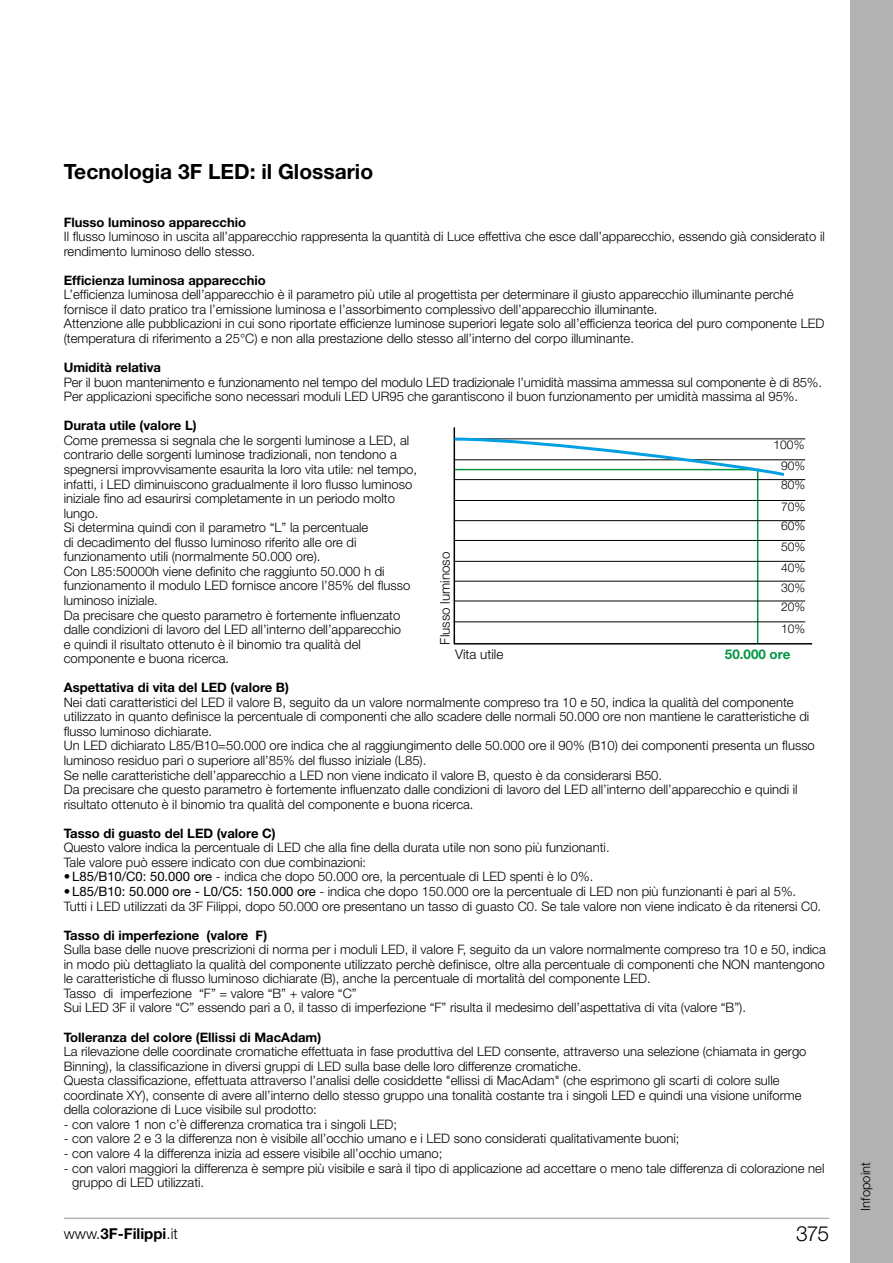
<style>
.page{position:relative;width:893px;height:1263px;background:#fff}
.page>*{position:absolute;margin:0;border:0;box-sizing:border-box;transform-origin:0 0}
.t1{font:700 21px "Helvetica Neue LT Std";color:#000}
.t2{font:300 21px "Helvetica Neue LT Std";color:#000}
.t3{font:700 15px "Helvetica Neue LT Std";color:#000}
.t4{font:300 13.35px "Helvetica Neue LT Std";color:#000}
.t5{font:700 13.35px "Helvetica Neue LT Std";color:#009641}
.t6{font:300 13.05px/14.5px "Helvetica Neue LT Std";color:#000}
.t7{font:700 13.05px "Helvetica Neue LT Std";color:#000}
.t8{font:300 12px "Helvetica Neue LT Std";color:#000}
.s1{font-weight:400}
.s2{font-weight:300}
</style>
<div class="page">
<hr style="left:64px;top:1217px;width:765px;height:2px;background:#b3b2b2">
<div style="left:850px;top:0;width:43px;height:1263px;background:#b3b2b2"></div>
<hr style="left:757px;top:469px;width:1px;height:175px;background:#009641">
<hr style="left:454px;top:427px;width:1px;height:217px;background:#000">
<hr style="left:454px;top:643px;width:358px;height:1px;background:#000">
<hr style="left:454px;top:622px;width:351px;height:1px;background:#000">
<hr style="left:454px;top:561px;width:351px;height:1px;background:#000">
<hr style="left:454px;top:500px;width:351px;height:1px;background:#000">
<hr style="left:454px;top:601px;width:351px;height:1px;background:#000">
<hr style="left:454px;top:540px;width:351px;height:1px;background:#000">
<hr style="left:454px;top:479px;width:351px;height:1px;background:#000">
<hr style="left:454px;top:581px;width:351px;height:1px;background:#000">
<hr style="left:454px;top:520px;width:351px;height:1px;background:#000">
<hr style="left:454px;top:459px;width:351px;height:1px;background:#000">
<hr style="left:454px;top:439px;width:351px;height:1px;background:#000">
<svg style="left:453px;top:436px;width:334px;height:42px"></svg>
<h1 class="t1" style="left:64px;top:159px;width:311px">Tecnologia 3F LED: il Glossario</h1>
<p class="t7" style="left:64px;top:214px;width:184px">Flusso luminoso apparecchio</p>
<p class="t6" style="left:64px;top:229px;width:762px">Il flusso luminoso in uscita all’apparecchio rappresenta la quantità di Luce effettiva che esce dall’apparecchio, essendo già considerato il rendimento luminoso dello stesso.</p>
<p class="t7" style="left:64px;top:272px;width:203px">Efficienza luminosa apparecchio</p>
<p class="t6" style="left:64px;top:287px;width:762px">L’efficienza luminosa dell’apparecchio è il parametro più utile al progettista per determinare il giusto apparecchio illuminante perché fornisce il dato pratico tra l’emissione luminosa e l’assorbimento complessivo dell’apparecchio illuminante.<br>Attenzione alle pubblicazioni in cui sono riportate efficienze luminose superiori legate solo all’efficienza teorica del puro componente LED (temperatura di riferimento a 25°C) e non alla prestazione dello stesso all’interno del corpo illuminante.</p>
<p class="t7" style="left:64px;top:359px;width:99px">Umidità relativa</p>
<p class="t6" style="left:64px;top:374px;width:760px">Per il buon mantenimento e funzionamento nel tempo del modulo LED tradizionale l’umidità massima ammessa sul componente è di 85%.<br>Per applicazioni specifiche sono necessari moduli LED UR95 che garantiscono il buon funzionamento per umidità massima al 95%.</p>
<p class="t7" style="left:64px;top:418px;width:134px">Durata utile (valore L)</p>
<p class="t6" style="left:64px;top:433px;width:355px">Come premessa si segnala che le sorgenti luminose a LED, al contrario delle sorgenti luminose tradizionali, non tendono a spegnersi improvvisamente esaurita la loro vita utile: nel tempo, infatti, i LED diminuiscono gradualmente il loro flusso luminoso iniziale fino ad esaurirsi completamente in un periodo molto lungo.<br>Si determina quindi con il parametro “L” la percentuale<br>di decadimento del flusso luminoso riferito alle ore di funzionamento utili (normalmente 50.000 ore).<br>Con L85:50000h viene definito che raggiunto 50.000 h di funzionamento il modulo LED fornisce ancore l’85% del flusso luminoso iniziale.<br>Da precisare che questo parametro è fortemente influenzato dalle condizioni di lavoro del LED all’interno dell’apparecchio<br>e quindi il risultato ottenuto è il binomio tra qualità del componente e buona ricerca.</p>
<p class="t7" style="left:64px;top:679px;width:227px">Aspettativa di vita del LED (valore B)</p>
<p class="t6" style="left:64px;top:695px;width:753px">Nei dati caratteristici del LED il valore B, seguito da un valore normalmente compreso tra 10 e 50, indica la qualità del componente utilizzato in quanto definisce la percentuale di componenti che allo scadere delle normali 50.000 ore non mantiene le caratteristiche di flusso luminoso dichiarate.<br>Un LED dichiarato L85/B10=50.000 ore indica che al raggiungimento delle 50.000 ore il 90% (B10) dei componenti presenta un flusso luminoso residuo pari o superiore all’85% del flusso iniziale (L85).<br>Se nelle caratteristiche dell’apparecchio a LED non viene indicato il valore B, questo è da considerarsi B50.<br>Da precisare che questo parametro è fortemente influenzato dalle condizioni di lavoro del LED all’interno dell’apparecchio e quindi il risultato ottenuto è il binomio tra qualità del componente e buona ricerca.</p>
<p class="t7" style="left:64px;top:825px;width:213px">Tasso di guasto del LED (valore C)</p>
<p class="t6" style="left:64px;top:840px;width:547px">Questo valore indica la percentuale di LED che alla fine della durata utile non sono più funzionanti.<br>Tale valore può essere indicato con due combinazioni:</p>
<p class="t6" style="left:64px;top:869px;width:531px">• <span class="s1">L85/B10/C0: 50.000 ore</span> - indica che dopo 50.000 ore, la percentuale di LED spenti è lo 0%.</p>
<p class="t6" style="left:64px;top:884px;width:759px">• <span class="s1">L85/B10: 50.000 ore - L0/C5: 150.000 ore</span> - indica che dopo 150.000 ore la percentuale di LED non più funzionanti è pari al 5%.<br>Tutti i LED utilizzati da 3F Filippi, dopo 50.000 ore presentano un tasso di guasto C0. Se tale valore non viene indicato è da ritenersi C0.</p>
<p class="t7" style="left:64px;top:927px;width:205px">Tasso di imperfezione (valore F)</p>
<p class="t6" style="left:64px;top:942px;width:764px">Sulla base delle nuove prescrizioni di norma per i moduli LED, il valore F, seguito da un valore normalmente compreso tra 10 e 50, indica in modo più dettagliato la qualità del componente utilizzato perchè definisce, oltre alla percentuale di componenti che NON mantengono le caratteristiche di flusso luminoso dichiarate (B), anche la percentuale di mortalità del componente LED.<br>Tasso di imperfezione “F” = valore “B” + valore “C”<br>Sui LED 3F il valore “C” essendo pari a 0, il tasso di imperfezione “F” risulta il medesimo dell’aspettativa di vita (valore “B”).</p>
<p class="t7" style="left:64px;top:1029px;width:259px">Tolleranza del colore (Ellissi di MacAdam)</p>
<p class="t6" style="left:64px;top:1044px;width:744px">La rilevazione delle coordinate cromatiche effettuata in fase produttiva del LED consente, attraverso una selezione (chiamata in gergo Binning), la classificazione in diversi gruppi di LED sulla base delle loro differenze cromatiche.<br>Questa classificazione, effettuata attraverso l’analisi delle cosiddette "ellissi di MacAdam" (che esprimono gli scarti di colore sulle coordinate XY), consente di avere all’interno dello stesso gruppo una tonalità costante tra i singoli LED e quindi una visione uniforme della colorazione di Luce visibile sul prodotto:</p>
<p class="t6" style="left:64px;top:1117px;width:335px">- con valore 1 non c’è differenza cromatica tra i singoli LED;</p>
<p class="t6" style="left:64px;top:1131px;width:617px">- con valore 2 e 3 la differenza non è visibile all’occhio umano e i LED sono considerati qualitativamente buoni;</p>
<p class="t6" style="left:64px;top:1146px;width:380px">- con valore 4 la differenza inizia ad essere visibile all’occhio umano;</p>
<p class="t6" style="left:72px;top:1160px;width:754px;text-indent:-9px">- con valori maggiori la differenza è sempre più visibile e sarà il tipo di applicazione ad accettare o meno tale differenza di colorazione nel gruppo di LED utilizzati.</p>
<p class="t8" style="left:773px;top:437px;width:32px">100%</p>
<p class="t8" style="left:781px;top:458px;width:26px">90%</p>
<p class="t8" style="left:781px;top:477px;width:26px">80%</p>
<p class="t8" style="left:781px;top:499px;width:26px">70%</p>
<p class="t8" style="left:781px;top:519px;width:26px">60%</p>
<p class="t8" style="left:781px;top:539px;width:26px">50%</p>
<p class="t4" style="left:437px;top:644px;width:94px;rotate:-90deg">Flusso luminoso</p>
<p class="t8" style="left:781px;top:560px;width:26px">40%</p>
<p class="t8" style="left:781px;top:580px;width:26px">30%</p>
<p class="t8" style="left:781px;top:599px;width:26px">20%</p>
<p class="t8" style="left:781px;top:621px;width:26px">10%</p>
<p class="t4" style="left:455px;top:646px;width:50px">Vita utile</p>
<p class="t5" style="left:725px;top:646px;width:67px">50.000 ore</p>
<p class="t3" style="left:64px;top:1225px;width:116px"><span class="s2">www.</span>3F-Filippi<span class="s2">.it</span></p>
<h1 class="t2" style="left:796px;top:1221px;width:34px">375</h1>
<p class="t6" style="left:858px;top:1211px;width:50px;rotate:-90deg">Infopoint</p>
</div>
